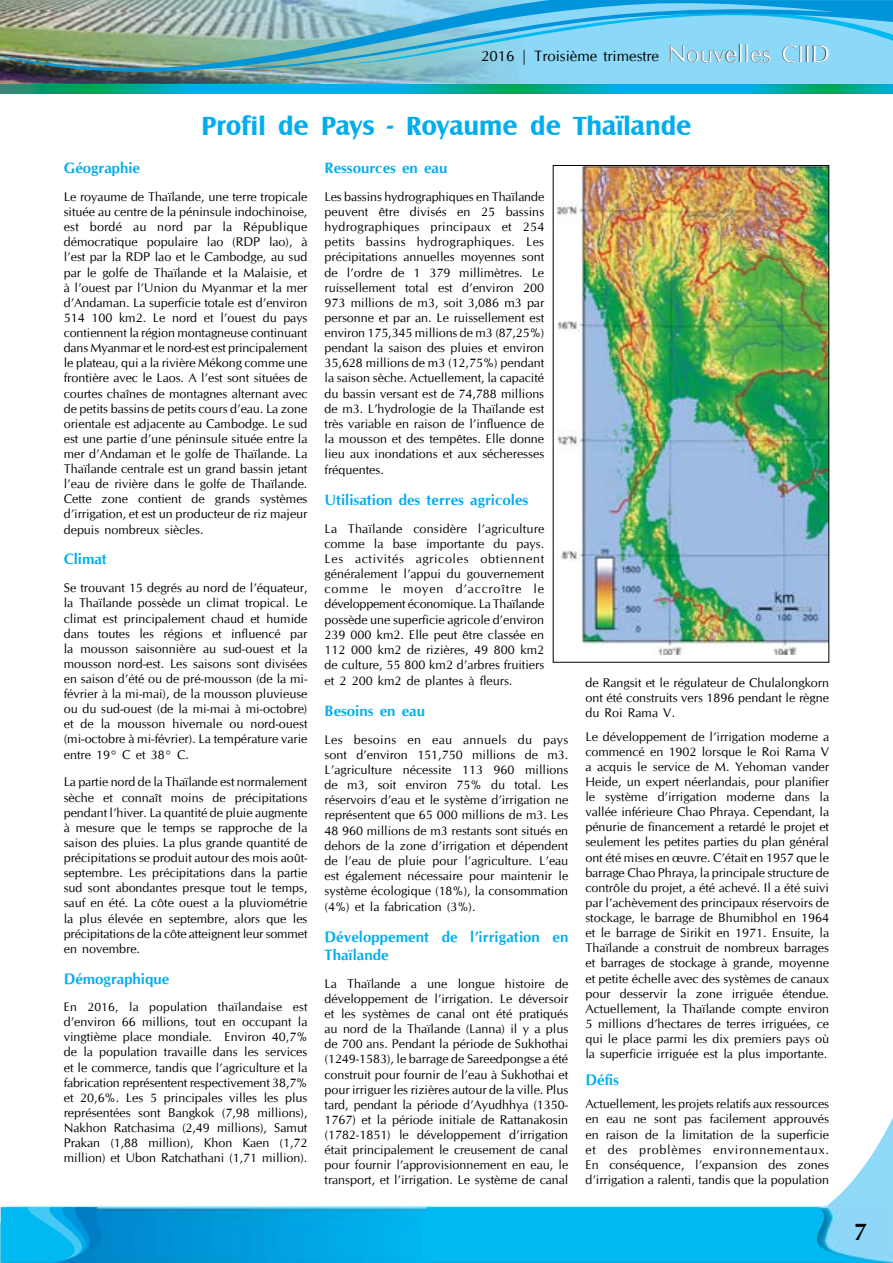
<style>
.page{position:relative;width:893px;height:1263px;background:#fff}
.page>*{position:absolute;margin:0;border:0;box-sizing:border-box;transform-origin:0 0}
.t1{font:700 27px "Castle T";color:#00aeef}
.t2{font:700 24px "CG Omega";color:#000}
.t3{font:700 15px/18px "CG Omega";color:#00aeef}
.t4{font:15px "CG Omega";color:#000}
.t5{font:12.6px/15.1px "CG Omega";color:#000;text-align:justify}
.t6{font:12.3px "CG Omega";letter-spacing:.015em;color:#000}
.s1{font-size:24px}
</style>
<div class="page">
<img style="left:0;top:74px;width:893px;height:11px">
<img style="left:3px;top:0;width:890px;height:74px">
<svg style="left:320px;top:0;width:573px;height:65px;background:#6dc6e9"></svg>
<svg style="left:0;top:0;width:3px;height:74px"></svg>
<svg style="left:0;top:1207px;width:1px;height:56px"></svg>
<svg style="left:1px;top:85px;width:892px;height:9px;background:#01a8b5"></svg>
<svg style="left:3px;top:1117px;width:890px;height:89px"></svg>
<svg style="left:1px;top:1207px;width:890px;height:56px;background:#10bbf0"></svg>
<img style="left:137px;top:1207px;width:290px;height:56px">
<svg style="left:16px;top:1207px;width:121px;height:56px;background:#08a0de"></svg>
<img style="left:557px;top:167px;width:270px;height:487px">
<div style="left:553px;top:165px;width:276px;height:498px;border:1px solid #000"></div>
<p class="t4" style="left:481px;top:47px;width:350px">2016 | Troisième trimestre <span class="s1">Nouvelles CIID</span></p>
<h1 class="t1" style="left:202px;top:111px;width:491px">Profil de Pays - Royaume de Thaïlande</h1>
<p class="t3" style="left:64px;top:159px;width:78px">Géographie</p>
<p class="t5" style="left:64px;top:189px;width:245px">Le royaume de Thaïlande, une terre tropicale située au centre de la péninsule indochinoise, est bordé au nord par la République démocratique populaire lao (RDP lao), à l’est par la RDP lao et le Cambodge, au sud par le golfe de Thaïlande et la Malaisie, et à l’ouest par l’Union du Myanmar et la mer d’Andaman. La superficie totale est d’environ 514 100 km2. Le nord et l’ouest du pays contiennent la région montagneuse continuant dans Myanmar et le nord-est est principalement le plateau, qui a la rivière Mékong comme une frontière avec le Laos. A l’est sont situées de courtes chaînes de montagnes alternant avec de petits bassins de petits cours d’eau. La zone orientale est adjacente au Cambodge. Le sud est une partie d’une péninsule située entre la mer d’Andaman et le golfe de Thaïlande. La Thaïlande centrale est un grand bassin jetant l’eau de rivière dans le golfe de Thaïlande.<br>Cette zone contient de grands systèmes d’irrigation, et est un producteur de riz majeur depuis nombreux siècles.</p>
<p class="t3" style="left:64px;top:550px;width:45px">Climat</p>
<p class="t5" style="left:64px;top:580px;width:245px">Se trouvant 15 degrés au nord de l’équateur, la Thaïlande possède un climat tropical. Le climat est principalement chaud et humide dans toutes les régions et influencé par la mousson saisonnière au sud-ouest et la mousson nord-est. Les saisons sont divisées en saison d’été ou de pré-mousson (de la mi&shy;février à la mi-mai), de la mousson pluvieuse ou du sud-ouest (de la mi-mai à mi-octobre) et de la mousson hivernale ou nord-ouest (mi-octobre à mi-février). La température varie entre 19° C et 38° C.</p>
<p class="t5" style="left:64px;top:775px;width:245px">La partie nord de la Thaïlande est normalement sèche et connaît moins de précipitations pendant l’hiver. La quantité de pluie augmente à mesure que le temps se rapproche de la saison des pluies. La plus grande quantité de précipitations se produit autour des mois août&shy;septembre. Les précipitations dans la partie sud sont abondantes presque tout le temps, sauf en été. La côte ouest a la pluviométrie la plus élevée en septembre, alors que les précipitations de la côte atteignent leur sommet en novembre.</p>
<p class="t3" style="left:64px;top:969px;width:107px">Démographique</p>
<p class="t6" style="left:64px;top:999px;width:245px">En 2016, la population thaïlandaise est</p>
<p class="t5" style="left:64px;top:1014px;width:245px">d’environ 66 millions, tout en occupant la vingtième place mondiale. Environ 40,7% de la population travaille dans les services et le commerce, tandis que l’agriculture et la fabrication représentent respectivement 38,7% et 20,6%. Les 5 principales villes les plus représentées sont Bangkok (7,98 millions), Nakhon Ratchasima (2,49 millions), Samut Prakan (1,88 million), Khon Kaen (1,72 million) et Ubon Ratchathani (1,71 million).</p>
<p class="t3" style="left:325px;top:159px;width:124px">Ressources en eau</p>
<p class="t5" style="left:325px;top:189px;width:221px">Les bassins hydrographiques en Thaïlande peuvent être divisés en 25 bassins hydrographiques principaux et 254 petits bassins hydrographiques. Les précipitations annuelles moyennes sont de l’ordre de 1 379 millimètres. Le ruissellement total est d’environ 200<br>973 millions de m3, soit 3,086 m3 par personne et par an. Le ruissellement est environ 175,345 millions de m3 (87,25%) pendant la saison des pluies et environ 35,628 millions de m3 (12,75%) pendant la saison sèche. Actuellement, la capacité du bassin versant est de 74,788 millions de m3. L’hydrologie de la Thaïlande est très variable en raison de l’influence de la mousson et des tempêtes. Elle donne lieu aux inondations et aux sécheresses fréquentes.</p>
<p class="t3" style="left:325px;top:491px;width:205px">Utilisation des terres agricoles</p>
<p class="t5" style="left:325px;top:521px;width:221px">La Thaïlande considère l’agriculture comme la base importante du pays.<br>Les activités agricoles obtiennent généralement l’appui du gouvernement comme le moyen d’accroître le développement économique. La Thaïlande possède une superficie agricole d’environ 239 000 km2. Elle peut être classée en 112 000 km2 de rizières, 49 800 km2 de culture, 55 800 km2 d’arbres fruitiers et 2 200 km2 de plantes à fleurs.</p>
<p class="t3" style="left:325px;top:702px;width:102px">Besoins en eau</p>
<p class="t5" style="left:325px;top:732px;width:245px">Les besoins en eau annuels du pays sont d’environ 151,750 millions de m3.<br>L’agriculture nécessite 113 960 millions de m3, soit environ 75% du total. Les réservoirs d’eau et le système d’irrigation ne représentent que 65 000 millions de m3. Les 48 960 millions de m3 restants sont situés en dehors de la zone d’irrigation et dépendent de l’eau de pluie pour l’agriculture. L’eau est également nécessaire pour maintenir le système écologique (18%), la consommation (4%) et la fabrication (3%).</p>
<p class="t3" style="left:325px;top:928px;width:245px">Développement de l’irrigation en<br>Thaïlande</p>
<p class="t5" style="left:325px;top:976px;width:245px">La Thaïlande a une longue histoire de développement de l’irrigation. Le déversoir et les systèmes de canal ont été pratiqués au nord de la Thaïlande (Lanna) il y a plus de 700 ans. Pendant la période de Sukhothai (1249-1583), le barrage de Sareedpongse a été construit pour fournir de l’eau à Sukhothai et pour irriguer les rizières autour de la ville. Plus tard, pendant la période d’Ayudhhya (1350- 1767) et la période initiale de Rattanakosin (1782-1851) le développement d’irrigation était principalement le creusement de canal pour fournir l’approvisionnement en eau, le transport, et l’irrigation. Le système de canal</p>
<p class="t5" style="left:585px;top:675px;width:245px">de Rangsit et le régulateur de Chulalongkorn ont été construits vers 1896 pendant le règne du Roi Rama V.</p>
<p class="t5" style="left:585px;top:729px;width:245px">Le développement de l’irrigation moderne a commencé en 1902 lorsque le Roi Rama V a acquis le service de M. Yehoman vander Heide, un expert néerlandais, pour planifier le système d’irrigation moderne dans la vallée inférieure Chao Phraya. Cependant, la pénurie de financement a retardé le projet et seulement les petites parties du plan général ont été mises en œuvre. C’était en 1957 que le barrage Chao Phraya, la principale structure de contrôle du projet, a été achevé. Il a été suivi par l’achèvement des principaux réservoirs de stockage, le barrage de Bhumibhol en 1964 et le barrage de Sirikit en 1971. Ensuite, la Thaïlande a construit de nombreux barrages et barrages de stockage à grande, moyenne et petite échelle avec des systèmes de canaux pour desservir la zone irriguée étendue.<br>Actuellement, la Thaïlande compte environ 5 millions d’hectares de terres irriguées, ce qui le place parmi les dix premiers pays où la superficie irriguée est la plus importante.</p>
<p class="t3" style="left:585px;top:1070px;width:35px">Défis</p>
<p class="t5" style="left:585px;top:1096px;width:245px">Actuellement, les projets relatifs aux ressources en eau ne sont pas facilement approuvés en raison de la limitation de la superficie et des problèmes environnementaux.<br>En conséquence, l’expansion des zones d’irrigation a ralenti, tandis que la population</p>
<h2 class="t2" style="left:854px;top:1216px;width:15px">7</h2>
</div>
